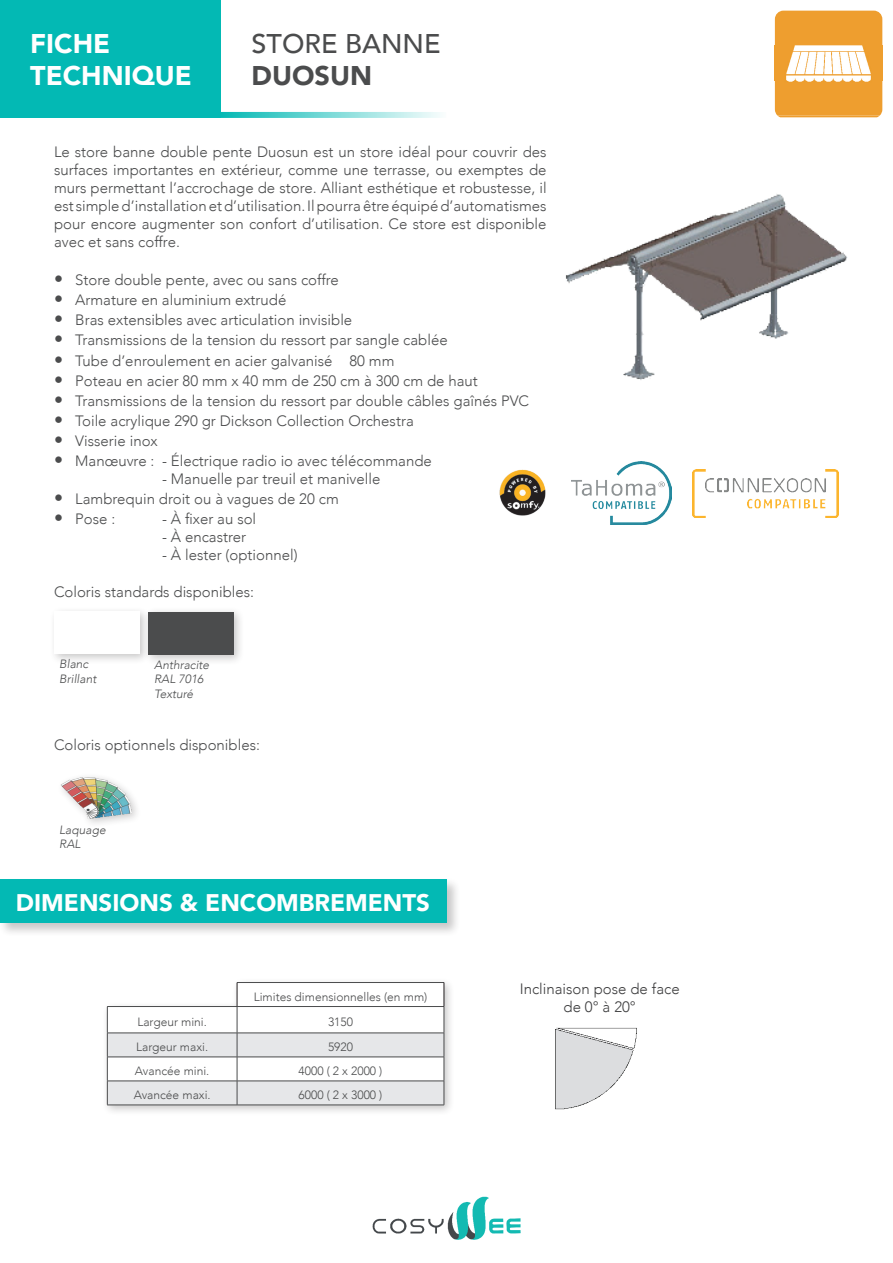
<style>
.page{position:relative;width:893px;height:1263px;background:#fff}
.page>*{position:absolute;margin:0;border:0;box-sizing:border-box;transform-origin:0 0}
.t1{font:900 27px/32.4px "Avenir";color:#fff}
.t2{font:500 27px "Avenir";color:#4b4c4d}
.t3{font:900 27px "Avenir";color:#4b4c4d}
.t4{font:900 24px "Avenir";color:#fff}
.t5{font:300 15px/18px "Avenir";color:#4b4c4d;text-align:justify}
.t6{font:300 15px/18px "Avenir";color:#3e3e3f;text-align:center}
.t7{font:300 12px "Avenir";color:#4b4c4d}
.t8{font:italic 300 12px/14.4px "Avenir";color:#4b4c4d}
.s1{font-size:18px}
</style>
<div class="page">
<img style="left:372px;top:1196px;width:149px;height:44px">
<svg style="left:220px;top:112px;width:220px;height:6px"></svg>
<div style="left:0;top:0;width:220px;height:118px;background:#03b9b4"></div>
<div style="left:0;top:877px;width:461px;height:60px;background:#231f20;opacity:.25"></div>
<div style="left:0;top:879px;width:446px;height:44px;background:#03b9b4"></div>
<div style="left:49px;top:606px;width:101px;height:59px;background:#231f20;opacity:.25"></div>
<div style="left:54px;top:611px;width:85px;height:43px;background:#fff"></div>
<div style="left:102px;top:977px;width:353px;height:139px;background:#231f20;opacity:.25"></div>
<hr style="left:107px;top:1105px;width:130px;height:1px;background:#4b4c4d">
<hr style="left:237px;top:1105px;width:207px;height:1px;background:#4b4c4d">
<svg style="left:107px;top:982px;width:338px;height:123px"></svg>
<div style="left:56px;top:772px;width:86px;height:57px;background:#231f20;opacity:.25"></div>
<img style="left:60px;top:776px;width:73px;height:43px">
<img style="left:692px;top:469px;width:147px;height:48px">
<img style="left:571px;top:462px;width:100px;height:62px">
<img style="left:499px;top:469px;width:47px;height:47px">
<img style="left:775px;top:11px;width:107px;height:104px">
<img style="left:777px;top:115px;width:103px;height:2px">
<img style="left:555px;top:1027px;width:82px;height:83px">
<img style="left:565px;top:194px;width:283px;height:186px">
<div style="left:144px;top:607px;width:101px;height:58px;background:#231f20;opacity:.25"></div>
<div style="left:149px;top:612px;width:85px;height:42px;background:#4b4c4d"></div>
<h1 class="t1" style="left:30px;top:26px;width:163px">FICHE<br>TECHNIQUE</h1>
<h1 class="t2" style="left:252px;top:20px;width:190px">STORE BANNE</h1>
<h1 class="t3" style="left:252px;top:52px;width:122px">DUOSUN</h1>
<p class="t5" style="left:54px;top:143px;width:494px">Le store banne double pente Duosun est un store idéal pour couvrir des surfaces importantes en extérieur, comme une terrasse, ou exemptes de murs permettant l’accrochage de store. Alliant esthétique et robustesse, il est simple d’installation et d’utilisation. Il pourra être équipé d’automatismes pour encore augmenter son confort d’utilisation. Ce store est disponible avec et sans coffre.</p>
<p class="t5" style="left:54px;top:271px;width:286px"><span class="s1">•</span> Store double pente, avec ou sans coffre</p>
<p class="t5" style="left:54px;top:291px;width:234px"><span class="s1">•</span> Armature en aluminium extrudé</p>
<p class="t5" style="left:54px;top:311px;width:300px"><span class="s1">•</span> Bras extensibles avec articulation invisible</p>
<p class="t5" style="left:54px;top:331px;width:395px"><span class="s1">•</span> Transmissions de la tension du ressort par sangle cablée</p>
<p class="t5" style="left:54px;top:351px;width:342px"><span class="s1">•</span> Tube d’enroulement en acier galvanisé 80 mm</p>
<p class="t5" style="left:54px;top:372px;width:425px"><span class="s1">•</span> Poteau en acier 80 mm x 40 mm de 250 cm à 300 cm de haut</p>
<p class="t5" style="left:54px;top:392px;width:477px"><span class="s1">•</span> Transmissions de la tension du ressort par double câbles gaînés PVC</p>
<p class="t5" style="left:54px;top:412px;width:361px"><span class="s1">•</span> Toile acrylique 290 gr Dickson Collection Orchestra</p>
<p class="t5" style="left:54px;top:432px;width:105px"><span class="s1">•</span> Visserie inox</p>
<p class="t5" style="left:54px;top:452px;width:379px"><span class="s1">•</span> Manœuvre : - Électrique radio io avec télécommande</p>
<p class="t5" style="left:162px;top:470px;width:220px">- Manuelle par treuil et manivelle</p>
<p class="t5" style="left:54px;top:490px;width:286px"><span class="s1">•</span> Lambrequin droit ou à vagues de 20 cm</p>
<p class="t5" style="left:54px;top:510px;width:63px"><span class="s1">•</span> Pose :</p>
<p class="t5" style="left:162px;top:510px;width:96px">- À fixer au sol</p>
<p class="t5" style="left:162px;top:528px;width:86px">- À encastrer</p>
<p class="t5" style="left:162px;top:546px;width:137px">- À lester (optionnel)</p>
<p class="t5" style="left:54px;top:582px;width:202px">Coloris standards disponibles:</p>
<p class="t8" style="left:59px;top:657px;width:39px">Blanc<br>Brillant</p>
<p class="t8" style="left:154px;top:658px;width:57px">Anthracite<br>RAL 7016<br>Texturé</p>
<p class="t5" style="left:54px;top:736px;width:207px">Coloris optionnels disponibles:</p>
<p class="t8" style="left:59px;top:822px;width:48px">Laquage<br>RAL</p>
<h2 class="t4" style="left:16px;top:882px;width:416px">DIMENSIONS &amp; ENCOMBREMENTS</h2>
<p class="t7" style="left:254px;top:989px;width:175px">Limites dimensionnelles (en mm)</p>
<p class="t7" style="left:137px;top:1014px;width:71px">Largeur mini.</p>
<p class="t7" style="left:328px;top:1014px;width:26px">3150</p>
<p class="t7" style="left:136px;top:1040px;width:74px">Largeur maxi.</p>
<p class="t7" style="left:328px;top:1040px;width:26px">5920</p>
<p class="t7" style="left:135px;top:1064px;width:76px">Avancée mini.</p>
<p class="t7" style="left:299px;top:1064px;width:85px">4000 ( 2 x 2000 )</p>
<p class="t7" style="left:134px;top:1088px;width:78px">Avancée maxi.</p>
<p class="t7" style="left:299px;top:1088px;width:85px">6000 ( 2 x 3000 )</p>
<p class="t6" style="left:520px;top:979px;width:161px">Inclinaison pose de face de 0° à 20°</p>
</div>
